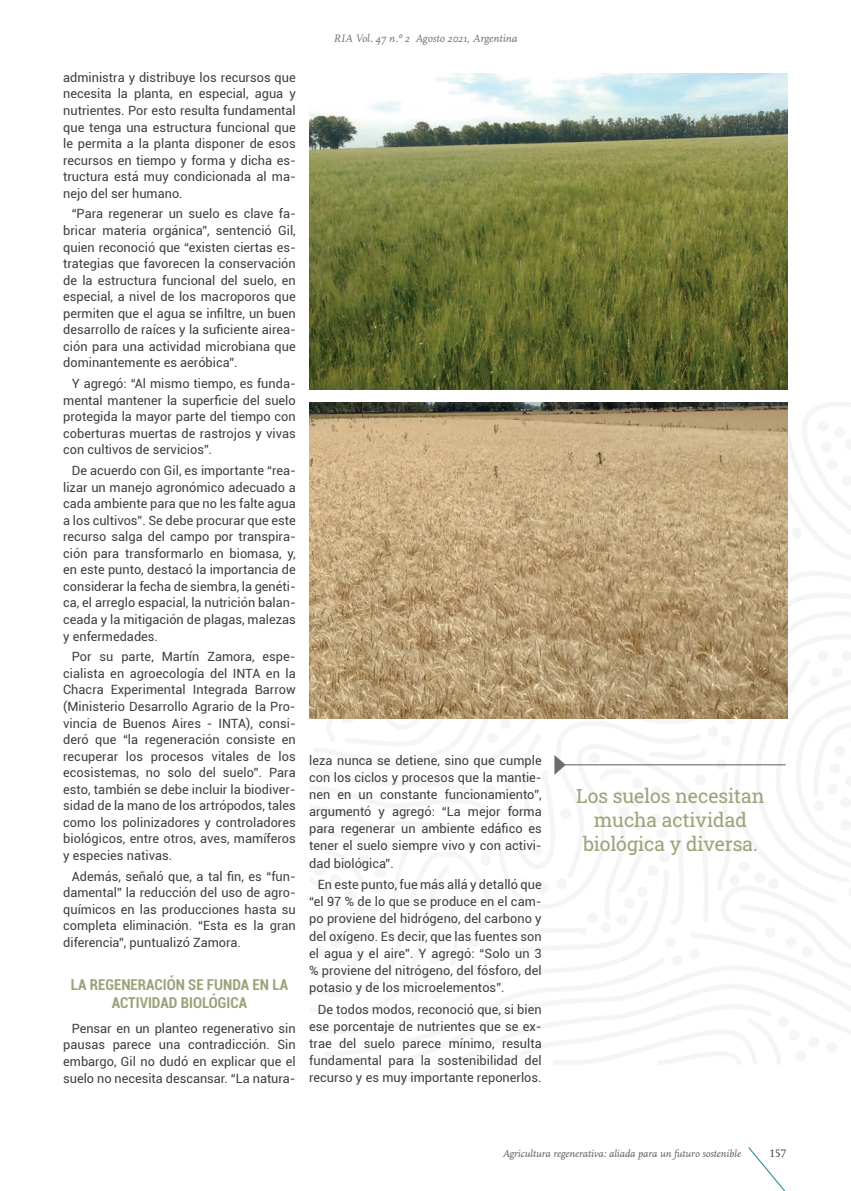
<style>
.page{position:relative;width:851px;height:1191px;background:#fff}
.page>*{position:absolute;margin:0;border:0;box-sizing:border-box;transform-origin:0 0}
.t1{font:19.5px/24px "Roboto Slab";letter-spacing:-.005em;color:#9aa47a;text-align:center}
.t2{font:700 condensed 15px/18px "Roboto";color:#9aa47a;text-align:center}
.t3{font:12.75px/16.5px "Roboto";color:#3e3e3f;text-align:justify}
.t4{font:italic 11.25px "Scala";color:#6c6d70}
.t5{font:11.25px "Scala LF";color:#3e3e3f}
.t6{font:italic 10.5px "Scala";color:#57585a}
</style>
<div class="page">
<svg style="left:748px;top:1147px;width:38px;height:44px"></svg>
<img style="left:310px;top:403px;width:540px;height:680px">
<img style="left:309px;top:74px;width:478px;height:315px">
<hr style="left:559px;top:764px;width:226px;height:1px;background:#6c6d70">
<svg style="left:554px;top:755px;width:11px;height:20px"></svg>
<img style="left:310px;top:403px;width:477px;height:315px">
<p class="t3" style="left:63px;top:69px;width:234px">administra y distribuye los recursos que necesita la planta, en especial, agua y nutrientes. Por esto resulta fundamental que tenga una estructura funcional que le permita a la planta disponer de esos recursos en tiempo y forma y dicha es&shy;tructura está muy condicionada al ma&shy;nejo del ser humano.</p>
<p class="t3" style="left:63px;top:205px;width:234px;text-indent:9px">“Para regenerar un suelo es clave fa&shy;bricar materia orgánica”, sentenció Gil, quien reconoció que “existen ciertas es&shy;trategias que favorecen la conservación de la estructura funcional del suelo, en especial, a nivel de los macroporos que permiten que el agua se infiltre, un buen desarrollo de raíces y la suficiente airea&shy;ción para una actividad microbiana que dominantemente es aeróbica”.</p>
<p class="t3" style="left:63px;top:375px;width:234px;text-indent:9px">Y agregó: “Al mismo tiempo, es funda&shy;mental mantener la superficie del suelo protegida la mayor parte del tiempo con coberturas muertas de rastrojos y vivas con cultivos de servicios”.</p>
<p class="t3" style="left:63px;top:462px;width:234px;text-indent:9px">De acuerdo con Gil, es importante “rea&shy;lizar un manejo agronómico adecuado a cada ambiente para que no les falte agua a los cultivos”. Se debe procurar que este recurso salga del campo por transpira&shy;ción para transformarlo en biomasa, y, en este punto, destacó la importancia de considerar la fecha de siembra, la genéti&shy;ca, el arreglo espacial, la nutrición balan&shy;ceada y la mitigación de plagas, malezas y enfermedades.</p>
<p class="t3" style="left:63px;top:648px;width:234px;text-indent:9px">Por su parte, Martín Zamora, espe&shy;cialista en agroecología del INTA en la Chacra Experimental Integrada Barrow (Ministerio Desarrollo Agrario de la Pro&shy;vincia de Buenos Aires - INTA), consi&shy;deró que “la regeneración consiste en recuperar los procesos vitales de los ecosistemas, no solo del suelo”. Para esto, también se debe incluir la biodiver&shy;sidad de la mano de los artrópodos, tales como los polinizadores y controladores biológicos, entre otros, aves, mamíferos y especies nativas.</p>
<p class="t3" style="left:63px;top:867px;width:234px;text-indent:9px">Además, señaló que, a tal fin, es “fun&shy;damental” la reducción del uso de agro&shy;químicos en las producciones hasta su completa eliminación. “Esta es la gran diferencia”, puntualizó Zamora.</p>
<p class="t2" style="left:71px;top:975px;width:219px">LA REGENERACIÓN SE FUNDA EN LA<br>ACTIVIDAD BIOLÓGICA</p>
<p class="t3" style="left:63px;top:1019px;width:234px;text-indent:9px">Pensar en un planteo regenerativo sin pausas parece una contradicción. Sin embargo, Gil no dudó en explicar que el suelo no necesita descansar. “La natura-</p>
<p class="t4" style="left:333px;top:33px;width:186px">RIA Vol. 47 n.º 2 Agosto 2021, Argentina</p>
<p class="t3" style="left:309px;top:751px;width:234px;line-height:17.1px">leza nunca se detiene, sino que cumple con los ciclos y procesos que la mantie&shy;nen en un constante funcionamiento”, argumentó y agregó: “La mejor forma para regenerar un ambiente edáfico es tener el suelo siempre vivo y con activi&shy;dad biológica”.</p>
<p class="t3" style="left:309px;top:875px;width:234px;line-height:17.2px;text-indent:9px">En este punto, fue más allá y detalló que “el 97 % de lo que se produce en el cam&shy;po proviene del hidrógeno, del carbono y del oxígeno. Es decir, que las fuentes son el agua y el aire”. Y agregó: “Solo un 3 % proviene del nitrógeno, del fósforo, del potasio y de los microelementos”.</p>
<p class="t3" style="left:309px;top:1000px;width:234px;line-height:17.2px;text-indent:9px">De todos modos, reconoció que, si bien ese porcentaje de nutrientes que se ex&shy;trae del suelo parece mínimo, resulta fundamental para la sostenibilidad del recurso y es muy importante reponerlos.</p>
<h1 class="t1" style="left:576px;top:783px;width:190px">Los suelos necesitan mucha actividad biológica y diversa.</h1>
<p class="t6" style="left:502px;top:1147px;width:240px">Agricultura regenerativa: aliada para un futuro sostenible</p>
<p class="t5" style="left:769px;top:1147px;width:18px">157</p>
</div>
